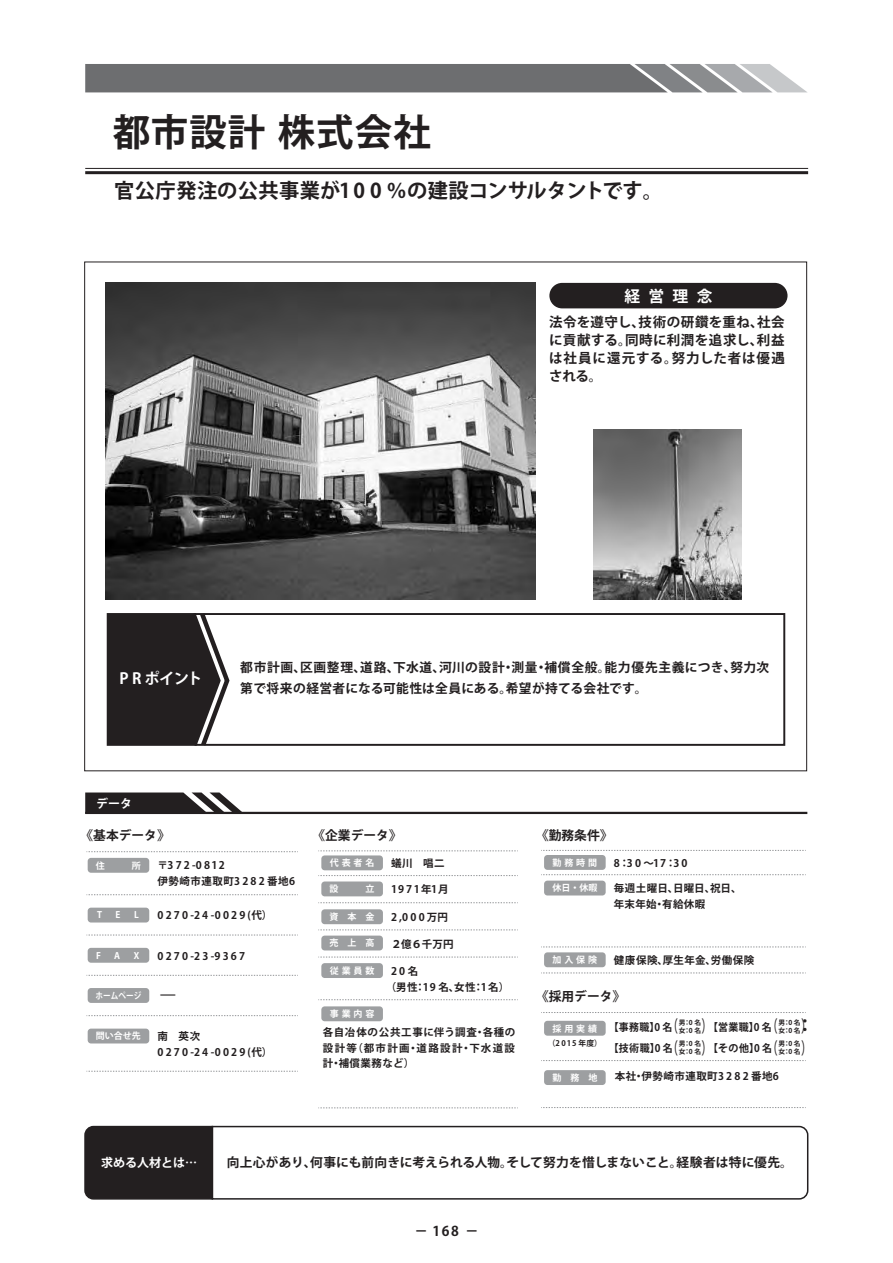
<style>
.page{position:relative;width:893px;height:1263px;background:#fff}
.page>*{position:absolute;margin:0;border:0;box-sizing:border-box;transform-origin:0 0}
.t1{font:37.5px "Koz Go Std Bold 90 msp RKSJ H";letter-spacing:.025em;color:#231f20}
.t2{font:20.25px "Koz Go Std Bold 90 msp RKSJ H";letter-spacing:.01em;color:#231f20}
.t3{font:18px "Koz Go Std Bold 90 msp RKSJ H";color:#231f20}
.t4{font:16.05px "Koz Go Std Bold 90 msp RKSJ H";color:#231f20;scale:.59 1}
.t5{font:15.75px "Koz Go Std Bold 90 msp RKSJ H";color:#fff}
.t6{font:15.3px "Koz Go Std Bold 90 msp RKSJ H";color:#fff}
.t7{font:13.5px/18px "Koz Go Std Bold 90 msp RKSJ H";letter-spacing:.045em;color:#231f20;text-align:justify}
.t8{font:12.75px/21px "Koz Go Std Bold 90 msp RKSJ H";letter-spacing:.035em;color:#231f20}
.t9{font:12.75px "Koz Go Std Bold 90 msp RKSJ H";letter-spacing:.015em;color:#231f20}
.t10{font:12px "Koz Go Std Bold 90 msp RKSJ H";color:#fff}
.t11{font:10.5px/15.8px "Koz Go Std Bold 90 msp RKSJ H";letter-spacing:.05em;color:#231f20}
.t12{font:10.5px/15.8px "Koz Go Std Bold 90 msp RKSJ H";letter-spacing:.205em;color:#231f20}
.t13{font:10.5px "Koz Go Std Bold 90 msp RKSJ H";letter-spacing:.05em;color:#231f20;scale:.95 1}
.t14{font:10.5px "Koz Go Std Bold 90 msp RKSJ H";letter-spacing:.115em;color:#231f20}
.t15{font:10.5px "Koz Go Std Bold 90 msp RKSJ H";letter-spacing:.05em;color:#231f20;scale:2 1}
.t16{font:9px "Koz Go Std Bold 90 msp RKSJ H";letter-spacing:.32em;color:#fff}
.t17{font:9px "Koz Go Std Bold 90 msp RKSJ H";letter-spacing:.32em;color:#fff;scale:.85 1}
.t18{font:7.8px "Koz Go Std Bold 90 msp RKSJ H";letter-spacing:.12em;color:#231f20}
.t19{font:6.75px "Koz Go Std Bold 90 msp RKSJ H";color:#231f20}
</style>
<div class="page">
<svg style="left:84px;top:1125px;width:725px;height:75px"></svg>
<hr style="left:85px;top:171px;width:723px;height:3px;background:#231f20">
<hr style="left:85px;top:168px;width:723px;height:1px;background:#231f20">
<svg style="left:85px;top:64px;width:722px;height:28px;background:#7c7d7f"></svg>
<svg style="left:85px;top:792px;width:159px;height:20px"></svg>
<div style="left:88px;top:858px;width:61px;height:15px;background:#9d9fa1;border-radius:3px"></div>
<div style="left:88px;top:908px;width:61px;height:14px;background:#9d9fa1;border-radius:3px"></div>
<div style="left:88px;top:948px;width:61px;height:15px;background:#9d9fa1;border-radius:3px"></div>
<div style="left:88px;top:988px;width:61px;height:15px;background:#9d9fa1;border-radius:3px"></div>
<div style="left:88px;top:1028px;width:61px;height:15px;background:#9d9fa1;border-radius:3px"></div>
<div style="left:321px;top:855px;width:62px;height:15px;background:#9d9fa1;border-radius:3px"></div>
<div style="left:321px;top:881px;width:62px;height:15px;background:#9d9fa1;border-radius:3px"></div>
<div style="left:321px;top:909px;width:62px;height:15px;background:#9d9fa1;border-radius:3px"></div>
<div style="left:321px;top:935px;width:62px;height:15px;background:#9d9fa1;border-radius:3px"></div>
<div style="left:321px;top:963px;width:62px;height:15px;background:#9d9fa1;border-radius:3px"></div>
<div style="left:321px;top:1006px;width:62px;height:15px;background:#9d9fa1;border-radius:3px"></div>
<svg style="left:87px;top:894px;width:211px;height:1px"></svg>
<svg style="left:87px;top:851px;width:211px;height:1px"></svg>
<svg style="left:87px;top:935px;width:211px;height:1px"></svg>
<svg style="left:87px;top:975px;width:211px;height:1px"></svg>
<svg style="left:87px;top:1015px;width:211px;height:1px"></svg>
<svg style="left:87px;top:1071px;width:211px;height:1px"></svg>
<svg style="left:318px;top:875px;width:200px;height:1px"></svg>
<svg style="left:318px;top:850px;width:200px;height:1px"></svg>
<svg style="left:541px;top:850px;width:265px;height:1px"></svg>
<svg style="left:318px;top:902px;width:200px;height:1px"></svg>
<svg style="left:318px;top:929px;width:200px;height:1px"></svg>
<svg style="left:318px;top:957px;width:200px;height:1px"></svg>
<svg style="left:318px;top:999px;width:200px;height:1px"></svg>
<svg style="left:318px;top:1107px;width:200px;height:1px"></svg>
<div style="left:544px;top:855px;width:62px;height:15px;background:#9d9fa1;border-radius:3px"></div>
<div style="left:544px;top:881px;width:62px;height:14px;background:#9d9fa1;border-radius:3px"></div>
<div style="left:544px;top:952px;width:62px;height:15px;background:#9d9fa1;border-radius:3px"></div>
<div style="left:544px;top:1021px;width:62px;height:15px;background:#9d9fa1;border-radius:3px"></div>
<div style="left:544px;top:1070px;width:62px;height:15px;background:#9d9fa1;border-radius:3px"></div>
<svg style="left:541px;top:874px;width:265px;height:1px"></svg>
<svg style="left:541px;top:946px;width:265px;height:1px"></svg>
<svg style="left:541px;top:972px;width:265px;height:1px"></svg>
<svg style="left:541px;top:1107px;width:265px;height:1px"></svg>
<hr style="left:85px;top:812px;width:722px;height:2px;background:#231f20">
<svg style="left:232px;top:613px;width:554px;height:133px"></svg>
<svg style="left:106px;top:613px;width:126px;height:133px;background:#444041"></svg>
<img style="left:106px;top:282px;width:430px;height:318px">
<img style="left:594px;top:429px;width:148px;height:170px">
<div style="left:549px;top:283px;width:238px;height:25px;background:#231f20;border-radius:13px"></div>
<svg style="left:541px;top:1012px;width:265px;height:22px"></svg>
<svg style="left:541px;top:1060px;width:265px;height:1px"></svg>
<h1 class="t1" style="left:113px;top:117px;width:319px">都市設計 株式会社</h1>
<h2 class="t2" style="left:114px;top:183px;width:550px">官公庁発注の公共事業が1 0 0 ％の建設コンサルタントです。</h2>
<h3 class="t5" style="left:624px;top:290px;width:90px">経営理念</h3>
<p class="t7" style="left:549px;top:315px;width:237px">法令を遵守し、技術の研鑽を重ね、社会に貢献する。同時に利潤を追求し、利益は社員に還元する。努力した者は優遇される。</p>
<h3 class="t6" style="left:119px;top:672px;width:85px">P R ポイント</h3>
<p class="t8" style="left:240px;top:658px;width:531px">都市計画、区画整理、道路、下水道、河川の設計・測量・補償全般。能力優先主義につき、努力次第で将来の経営者になる可能性は全員にある。希望が持てる会社です。</p>
<p class="t10" style="left:96px;top:799px;width:37px">データ</p>
<p class="t9" style="left:81px;top:831px;width:91px">《基本データ》</p>
<p class="t11" style="left:158px;top:859px;width:139px">〒372-0812<br>伊勢崎市連取町3 2 8 2 番地6</p>
<p class="t12" style="left:158px;top:909px;width:116px">0270-24-0029(代）</p>
<p class="t12" style="left:158px;top:950px;width:89px">0270-23-9367</p>
<p class="t15" style="left:158px;top:991px;width:12px">－</p>
<p class="t12" style="left:158px;top:1030px;width:116px">南　英次<br>0270-24-0029(代）</p>
<p class="t16" style="left:96px;top:862px;width:46px">住　　　所</p>
<p class="t16" style="left:97px;top:911px;width:6px">T</p>
<p class="t16" style="left:116px;top:911px;width:6px">E</p>
<p class="t16" style="left:134px;top:911px;width:6px">L</p>
<p class="t16" style="left:96px;top:952px;width:6px">F</p>
<p class="t16" style="left:114px;top:952px;width:7px">A</p>
<p class="t16" style="left:134px;top:952px;width:7px">X</p>
<p class="t17" style="left:96px;top:992px;width:55px">ホームページ</p>
<p class="t16" style="left:96px;top:1032px;width:46px">問い合せ先</p>
<p class="t9" style="left:312px;top:831px;width:91px">《企業データ》</p>
<p class="t11" style="left:391px;top:857px;width:55px">蟻川　唱二</p>
<p class="t14" style="left:391px;top:885px;width:59px">1971年1月</p>
<p class="t11" style="left:391px;top:910px;width:59px">2,000万円</p>
<p class="t11" style="left:391px;top:937px;width:64px">２億６千万円</p>
<p class="t11" style="left:386px;top:964px;width:125px;text-indent:5px">20名<br>（男性：1 9 名、女性：1 名）</p>
<p class="t16" style="left:330px;top:859px;width:46px">代表者名</p>
<p class="t16" style="left:330px;top:885px;width:46px">設　立</p>
<p class="t16" style="left:330px;top:913px;width:46px">資本金</p>
<p class="t16" style="left:330px;top:939px;width:46px">売上高</p>
<p class="t16" style="left:330px;top:967px;width:46px">従業員数</p>
<p class="t16" style="left:330px;top:1010px;width:46px">事業内容</p>
<p class="t11" style="left:323px;top:1025px;width:194px;text-align:justify">各自冶体の公共工事に伴う調査・各種の設計等（都市計画・道路設計・下水道設計・補償業務など）</p>
<p class="t9" style="left:536px;top:831px;width:78px">《勤務条件》</p>
<p class="t16" style="left:553px;top:859px;width:46px">勤務時間</p>
<p class="t16" style="left:552px;top:884px;width:46px">休日・休暇</p>
<p class="t11" style="left:614px;top:856px;width:75px">8：3 0 ～1 7：3 0</p>
<p class="t11" style="left:614px;top:882px;width:129px">毎週土曜日、日曜日、祝日、年末年始・有給休暇</p>
<p class="t16" style="left:553px;top:956px;width:46px">加入保険</p>
<p class="t11" style="left:614px;top:953px;width:142px">健康保険、厚生年金、労働保険</p>
<p class="t9" style="left:536px;top:992px;width:91px">《採用データ》</p>
<p class="t16" style="left:553px;top:1025px;width:46px">採用実績</p>
<p class="t18" style="left:548px;top:1040px;width:56px">（2015 年度）</p>
<p class="t16" style="left:552px;top:1074px;width:46px">勤務地</p>
<h3 class="t4" style="left:668px;top:1020px;width:18px">（</h3>
<p class="t13" style="left:679px;top:1023px;width:86px"><sub>女：0</sub> <sub>名</sub> 【営業職】</p>
<p class="t13" style="left:754px;top:1023px;width:20px">0名</p>
<p class="t19" style="left:778px;top:1020px;width:24px">男：0 名</p>
<h3 class="t4" style="left:768px;top:1020px;width:18px">（</h3>
<p class="t19" style="left:778px;top:1028px;width:24px">女：0 名</p>
<h3 class="t3" style="left:800px;top:1018px;width:10px">:</h3>
<p class="t19" style="left:679px;top:1020px;width:24px">男：0 名</p>
<p class="t13" style="left:609px;top:1023px;width:69px">【事務職】0 名</p>
<h3 class="t4" style="left:668px;top:1042px;width:18px">（</h3>
<p class="t13" style="left:679px;top:1044px;width:86px"><sub>女：0</sub> <sub>名</sub> 【その他】</p>
<p class="t13" style="left:754px;top:1044px;width:20px">0名</p>
<p class="t19" style="left:778px;top:1041px;width:24px">男：0 名</p>
<h3 class="t4" style="left:768px;top:1042px;width:18px">（</h3>
<p class="t19" style="left:778px;top:1049px;width:24px">女：0 名</p>
<p class="t13" style="left:609px;top:1044px;width:69px">【技術職】0 名</p>
<p class="t19" style="left:679px;top:1041px;width:24px">男：0 名</p>
<p class="t11" style="left:615px;top:1070px;width:166px">本社・伊勢崎市連取町3 2 8 2 番地6</p>
<p class="t10" style="left:101px;top:1158px;width:97px">求める人材とは…</p>
<p class="t9" style="left:227px;top:1157px;width:568px">向上心があり、何事にも前向きに考えられる人物。そして努力を惜しまないこと。経験者は特に優先。</p>
<p class="t7" style="left:414px;top:1223px;width:66px">－ 168 －</p>
</div>
